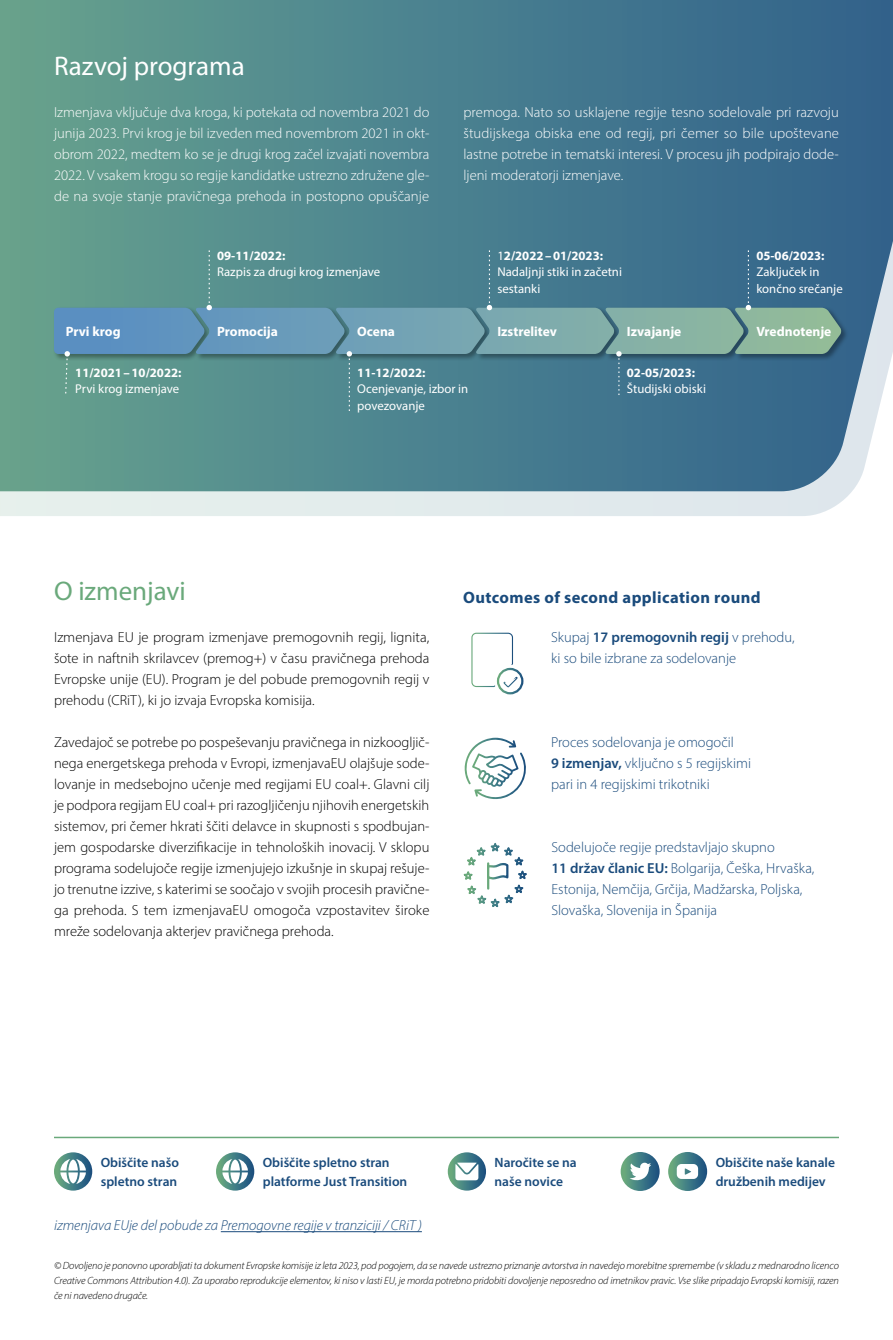
<style>
.page{position:relative;width:893px;height:1340px;background:#fff}
.page>*{position:absolute;margin:0;border:0;box-sizing:border-box;transform-origin:0 0}
.t1{font:27px "Myriad Pro";color:#fff}
.t2{font:27px "Myriad Pro";color:#6aa97b}
.t3{font:700 16.5px "Myriad Pro";letter-spacing:.025em;color:#1a4b7c}
.t4{font:300 14.55px/21px "Myriad Pro";color:#000;text-align:justify}
.t5{font:300 14.55px/21px "Myriad Pro";color:#fff;text-align:justify}
.t6{font:300 14.55px/21px "Myriad Pro";color:#1a4b7c}
.t7{font:italic 300 14.55px "Myriad Pro";color:#1a4b7c}
.t8{font:600 13.5px/18.8px "Myriad Pro";color:#1a4b7c}
.t9{font:700 13.5px "Myriad Pro";color:#fff}
.t10{font:12.75px/16.5px "Myriad Pro";color:#fff}
.t11{font:700 12.75px "Myriad Pro";color:#fff}
.t12{font:italic 300 10.5px/15px "Myriad Pro";letter-spacing:-.01em;color:#000;text-align:justify}
.s1{font-weight:700}
.s2{font-weight:600}
</style>
<div class="page">
<div style="left:0;top:491px;width:852px;height:25px;background:#e2ebec"></div>
<svg style="left:0;top:0;width:893px;height:491px;background:#508590"></svg>
<hr style="left:221px;top:1231px;width:201px;height:1px;background:#1a4b7c">
<hr style="left:54px;top:1136px;width:785px;height:2px;background:#6aa97b">
<svg style="left:448px;top:1152px;width:38px;height:38px"></svg>
<svg style="left:455px;top:1162px;width:23px;height:18px"></svg>
<svg style="left:54px;top:1152px;width:38px;height:38px"></svg>
<svg style="left:60px;top:1158px;width:26px;height:25px"></svg>
<svg style="left:216px;top:1152px;width:38px;height:38px"></svg>
<svg style="left:222px;top:1158px;width:26px;height:25px"></svg>
<div style="left:497px;top:668px;width:26px;height:26px;border:2px solid #fff;border-radius:50%"></div>
<svg style="left:471px;top:632px;width:49px;height:57px"></svg>
<svg style="left:465px;top:737px;width:61px;height:62px"></svg>
<svg style="left:463px;top:842px;width:64px;height:66px"></svg>
<svg style="left:54px;top:250px;width:787px;height:161px;background:#568996"></svg>
<svg style="left:668px;top:1151px;width:39px;height:39px"></svg>
<svg style="left:677px;top:1163px;width:21px;height:15px"></svg>
<svg style="left:621px;top:1151px;width:39px;height:39px"></svg>
<svg style="left:630px;top:1162px;width:21px;height:18px"></svg>
<h1 class="t1" style="left:54px;top:49px;width:192px">Razvoj programa</h1>
<p class="t5" style="left:54px;top:102px;width:377px">Izmenjava vključuje dva kroga, ki potekata od novembra 2021 do junija 2023. Prvi krog je bil izveden med novembrom 2021 in okt&shy;obrom 2022, medtem ko se je drugi krog začel izvajati novembra 2022. V vsakem krogu so regije kandidatke ustrezno združene gle&shy;de na svoje stanje pravičnega prehoda in postopno opuščanje</p>
<p class="t5" style="left:463px;top:102px;width:377px">premoga. Nato so usklajene regije tesno sodelovale pri razvoju študijskega obiska ene od regij, pri čemer so bile upoštevane lastne potrebe in tematski interesi. V procesu jih podpirajo dode&shy;ljeni moderatorji izmenjave.</p>
<p class="t11" style="left:217px;top:247px;width:70px">09-11/2022:</p>
<p class="t10" style="left:217px;top:264px;width:165px">Razpis za drugi krog izmenjave</p>
<p class="t10" style="left:497px;top:247px;width:126px">1<span class="s1">2/2022–01/2023:<br></span>Nadaljnji stiki in začetni sestanki</p>
<p class="t9" style="left:497px;top:322px;width:61px">Izstrelitev</p>
<p class="t9" style="left:66px;top:322px;width:56px">Prvi krog</p>
<p class="t9" style="left:627px;top:322px;width:56px">Izvajanje</p>
<p class="t9" style="left:217px;top:322px;width:62px">Promocija</p>
<p class="t9" style="left:357px;top:322px;width:39px">Ocena</p>
<p class="t11" style="left:75px;top:364px;width:108px">11/2021–10/2022:</p>
<p class="t10" style="left:75px;top:381px;width:106px">Prvi krog izmenjave</p>
<p class="t11" style="left:357px;top:364px;width:70px">11-12/2022:</p>
<p class="t10" style="left:357px;top:381px;width:113px">Ocenjevanje, izbor in povezovanje</p>
<p class="t11" style="left:627px;top:364px;width:70px">02-05/2023:</p>
<p class="t10" style="left:627px;top:381px;width:81px">Študijski obiski</p>
<p class="t11" style="left:756px;top:247px;width:70px">05-06/2023:</p>
<p class="t10" style="left:756px;top:264px;width:88px">Zaključek in končno srečanje</p>
<p class="t9" style="left:756px;top:322px;width:77px">Vrednotenje</p>
<h1 class="t2" style="left:54px;top:574px;width:133px">O izmenjavi</h1>
<p class="t4" style="left:54px;top:627px;width:377px">Izmenjava EU je program izmenjave premogovnih regij, lignita, šote in naftnih skrilavcev (premog+) v času pravičnega prehoda Evropske unije (EU). Program je del pobude premogovnih regij v prehodu (CRiT), ki jo izvaja Evropska komisija.</p>
<p class="t4" style="left:54px;top:732px;width:377px">Zavedajoč se potrebe po pospeševanju pravičnega in nizkoogljič&shy;nega energetskega prehoda v Evropi, izmenjavaEU olajšuje sode&shy;lovanje in medsebojno učenje med regijami EU coal+. Glavni cilj je podpora regijam EU coal+ pri razogljičenju njihovih energetskih sistemov, pri čemer hkrati ščiti delavce in skupnosti s spodbujan&shy;jem gospodarske diverzifikacije in tehnoloških inovacij. V sklopu programa sodelujoče regije izmenjujejo izkušnje in skupaj rešuje&shy;jo trenutne izzive, s katerimi se soočajo v svojih procesih pravične&shy;ga prehoda. S tem izmenjavaEU omogoča vzpostavitev široke mreže sodelovanja akterjev pravičnega prehoda.</p>
<p class="t6" style="left:551px;top:732px;width:201px">Proces sodelovanja je omogočil<br><span class="s2">9 izmenjav,</span> vključno s 5 regijskimi pari in 4 regijskimi trikotniki</p>
<p class="t3" style="left:463px;top:587px;width:299px">Outcomes of second application round</p>
<p class="t6" style="left:551px;top:627px;width:245px">Skupaj <span class="s2">17 premogovnih regij</span> v prehodu, ki so bile izbrane za sodelovanje</p>
<p class="t6" style="left:551px;top:837px;width:264px">Sodelujoče regije predstavljajo skupno<br><span class="s2">11 držav članic EU:</span> Bolgarija, Češka, Hrvaška, Estonija, Nemčija, Grčija, Madžarska, Poljska, Slovaška, Slovenija in Španija</p>
<p class="t8" style="left:101px;top:1152px;width:80px">Obiščite našo spletno stran</p>
<p class="t8" style="left:263px;top:1152px;width:146px">Obiščite spletno stran platforme Just Transition</p>
<p class="t7" style="left:54px;top:1216px;width:369px">izmenjava EUje del pobude za Premogovne regije v tranziciji / CRiT )</p>
<p class="t8" style="left:495px;top:1152px;width:84px">Naročite se na naše novice</p>
<p class="t8" style="left:716px;top:1152px;width:121px">Obiščite naše kanale družbenih medijev</p>
<p class="t12" style="left:54px;top:1257px;width:786px">© Dovoljeno je ponovno uporabljati ta dokument Evropske komisije iz leta 2023, pod pogojem, da se navede ustrezno priznanje avtorstva in navedejo morebitne spremembe (v skladu z mednarodno licenco Creative Commons Attribution 4.0). Za uporabo reprodukcije elementov, ki niso v lasti EU, je morda potrebno pridobiti dovoljenje neposredno od imetnikov pravic. Vse slike pripadajo Evropski komisiji, razen če ni navedeno drugače.</p>
</div>
